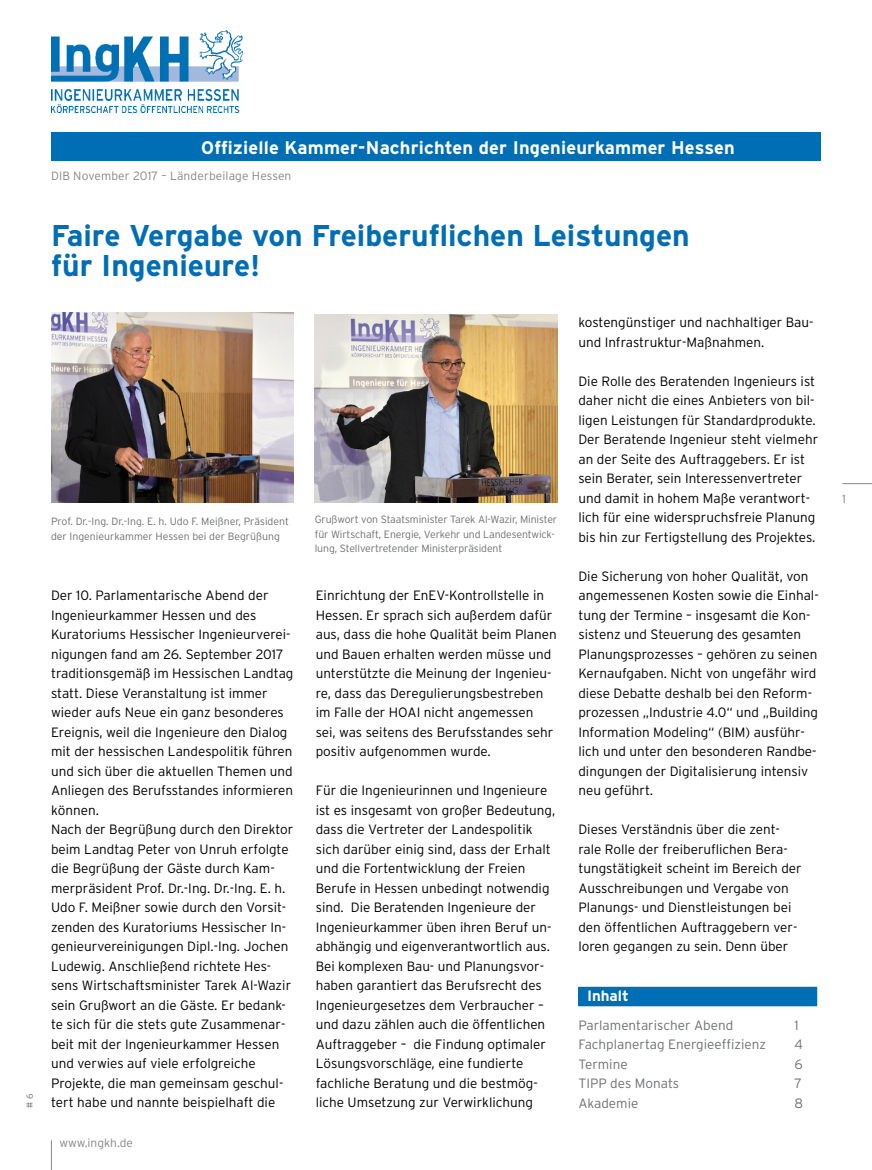
<style>
.page{position:relative;width:872px;height:1170px;background:#fff}
.page>*{position:absolute;margin:0;border:0;box-sizing:border-box;transform-origin:0 0}
.t1{font:700 30px/30px "Interstate";color:#006eb4}
.t2{font:700 18.15px "Interstate";letter-spacing:.01em;color:#fff}
.t3{font:700 15px "Interstate";color:#fff}
.t4{font:300 13.5px/19.5px "Interstate";color:#000}
.t5{font:300 13.5px "Interstate";color:#6f7172}
.t6{font:300 12px "Interstate";letter-spacing:.01em;color:#868789}
.t7{font:300 10.5px/14.2px "Interstate";letter-spacing:-.01em;color:#6f7172}
.t8{font:300 9px "Interstate";color:#6f7172}
</style>
<div class="page">
<hr style="left:842px;top:483px;width:30px;height:1px;background:#868789">
<svg style="left:51px;top:1140px;width:1px;height:29px"></svg>
<img style="left:51px;top:30px;width:192px;height:82px">
<div style="left:51px;top:132px;width:770px;height:29px;background:#006eb4"></div>
<div style="left:578px;top:986px;width:239px;height:20px;background:#006eb4"></div>
<img style="left:51px;top:313px;width:242px;height:189px">
<img style="left:315px;top:315px;width:242px;height:187px">
<p class="t8" style="left:25px;top:1107px;width:15px;rotate:-90deg"># 6</p>
<h2 class="t2" style="left:201px;top:137px;width:535px">Offizielle Kammer-Nachrichten der Ingenieurkammer Hessen</h2>
<p class="t6" style="left:51px;top:169px;width:242px">DIB November 2017 – Länderbeilage Hessen</p>
<h1 class="t1" style="left:51px;top:220px;width:640px">Faire Vergabe von Freiberuflichen Leistungen für Ingenieure!</h1>
<p class="t7" style="left:51px;top:514px;width:239px">Prof. Dr.-Ing. Dr.-Ing. E. h. Udo F. Meißner, Präsident der Ingenieurkammer Hessen bei der Begrüßung</p>
<p class="t7" style="left:315px;top:512px;width:244px">Grußwort von Staatsminister Tarek Al-Wazir, Minister für Wirtschaft, Energie, Verkehr und Landesentwick&shy;lung, Stellvertretender Ministerpräsident</p>
<p class="t4" style="left:51px;top:585px;width:244px">Der 10. Parlamentarische Abend der Ingenieurkammer Hessen und des Kuratoriums Hessischer Ingenieurverei&shy;nigungen fand am 26. September 2017 traditionsgemäß im Hessischen Landtag statt. Diese Veranstaltung ist immer wieder aufs Neue ein ganz besonderes Ereignis, weil die Ingenieure den Dialog mit der hessischen Landespolitik führen und sich über die aktuellen Themen und Anliegen des Berufsstandes informieren können.<br>Nach der Begrüßung durch den Direktor beim Landtag Peter von Unruh erfolgte die Begrüßung der Gäste durch Kam&shy;merpräsident Prof. Dr.-Ing. Dr.-Ing. E. h.<br>Udo F. Meißner sowie durch den Vorsit&shy;zenden des Kuratoriums Hessischer In&shy;genieurvereinigungen Dipl.-Ing. Jochen Ludewig. Anschließend richtete Hes&shy;sens Wirtschaftsminister Tarek Al-Wazir sein Grußwort an die Gäste. Er bedank&shy;te sich für die stets gute Zusammenar&shy;beit mit der Ingenieurkammer Hessen und verwies auf viele erfolgreiche Projekte, die man gemeinsam geschul&shy;tert habe und nannte beispielhaft die</p>
<p class="t4" style="left:316px;top:585px;width:242px">Einrichtung der EnEV-Kontrollstelle in Hessen. Er sprach sich außerdem dafür aus, dass die hohe Qualität beim Planen und Bauen erhalten werden müsse und unterstützte die Meinung der Ingenieu&shy;re, dass das Deregulierungsbestreben im Falle der HOAI nicht angemessen sei, was seitens des Berufsstandes sehr positiv aufgenommen wurde.</p>
<p class="t4" style="left:316px;top:780px;width:241px">Für die Ingenieurinnen und Ingenieure ist es insgesamt von großer Bedeutung, dass die Vertreter der Landespolitik sich darüber einig sind, dass der Erhalt und die Fortentwicklung der Freien Berufe in Hessen unbedingt notwendig sind. Die Beratenden Ingenieure der Ingenieurkammer üben ihren Beruf un&shy;abhängig und eigenverantwortlich aus.<br>Bei komplexen Bau- und Planungsvor&shy;haben garantiert das Berufsrecht des Ingenieurgesetzes dem Verbraucher – und dazu zählen auch die öffentlichen Auftraggeber – die Findung optimaler Lösungsvorschläge, eine fundierte fachliche Beratung und die bestmög&shy;liche Umsetzung zur Verwirklichung</p>
<p class="t6" style="left:59px;top:1135px;width:75px">www.ingkh.de</p>
<p class="t4" style="left:578px;top:312px;width:236px">kostengünstiger und nachhaltiger Bau&shy;und Infrastruktur-Maßnahmen.</p>
<p class="t4" style="left:578px;top:371px;width:241px">Die Rolle des Beratenden Ingenieurs ist daher nicht die eines Anbieters von bil&shy;ligen Leistungen für Standardprodukte.<br>Der Beratende Ingenieur steht vielmehr an der Seite des Auftraggebers. Er ist sein Berater, sein Interessenvertreter und damit in hohem Maße verantwort&shy;lich für eine widerspruchsfreie Planung bis hin zur Fertigstellung des Projektes.</p>
<p class="t4" style="left:578px;top:566px;width:242px">Die Sicherung von hoher Qualität, von angemessenen Kosten sowie die Einhal&shy;tung der Termine – insgesamt die Kon&shy;sistenz und Steuerung des gesamten Planungsprozesses – gehören zu seinen Kernaufgaben. Nicht von ungefähr wird diese Debatte deshalb bei den Reform&shy;prozessen „Industrie 4.0“ und „Building Information Modeling“ (BIM) ausführ&shy;lich und unter den besonderen Randbe&shy;dingungen der Digitalisierung intensiv neu geführt.</p>
<p class="t4" style="left:578px;top:819px;width:225px">Dieses Verständnis über die zent&shy;rale Rolle der freiberuflichen Bera&shy;tungstätigkeit scheint im Bereich der Ausschreibungen und Vergabe von Planungs- und Dienstleistungen bei den öffentlichen Auftraggebern ver&shy;loren gegangen zu sein. Denn über</p>
<p class="t3" style="left:587px;top:987px;width:43px">Inhalt</p>
<p class="t5" style="left:578px;top:1017px;width:156px">Parlamentarischer Abend</p>
<p class="t5" style="left:794px;top:1017px;width:6px">1</p>
<p class="t5" style="left:578px;top:1036px;width:189px">Fachplanertag Energieeffizienz</p>
<p class="t5" style="left:794px;top:1036px;width:10px">4</p>
<p class="t5" style="left:578px;top:1056px;width:51px">Termine</p>
<p class="t5" style="left:794px;top:1056px;width:10px">6</p>
<p class="t5" style="left:578px;top:1075px;width:102px">TIPP des Monats</p>
<p class="t5" style="left:794px;top:1075px;width:9px">7</p>
<p class="t5" style="left:578px;top:1095px;width:61px">Akademie</p>
<p class="t5" style="left:794px;top:1095px;width:10px">8</p>
<p class="t6" style="left:842px;top:492px;width:5px">1</p>
</div>
